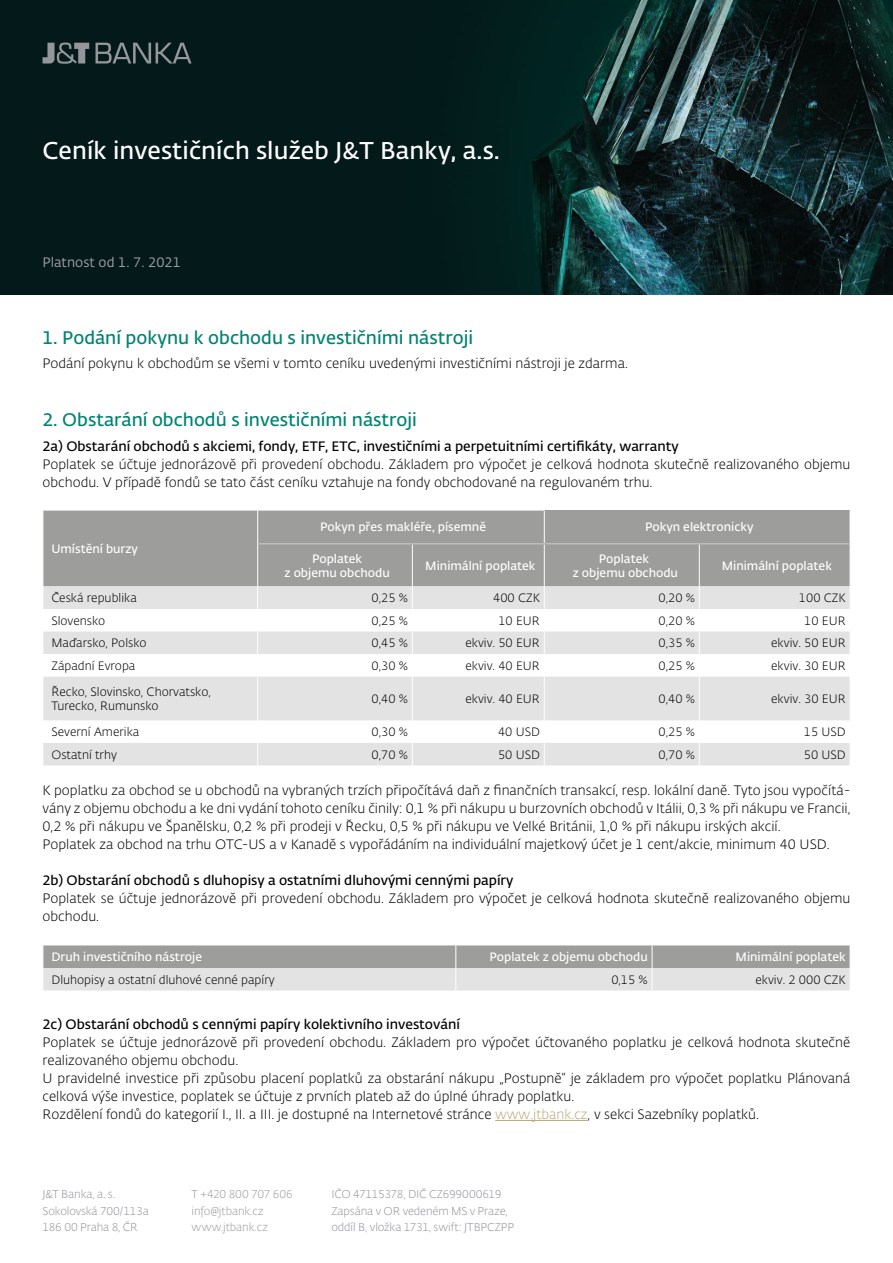
<style>
.page{position:relative;width:893px;height:1263px;background:#fff}
.page>*{position:absolute;margin:0;border:0;box-sizing:border-box;transform-origin:0 0}
.t1{font:600 24px "Fedra Sans Alt Std";letter-spacing:.005em;color:#fff}
.t2{font:600 18px "Fedra Sans Alt Std";color:#008472}
.t3{font:300 13.5px/18px "Fedra Sans Alt Std";color:#000}
.t4{font:600 13.5px "Fedra Sans Alt Std";color:#000}
.t5{font:13.5px "Fedra Sans Alt Std";letter-spacing:.005em;color:#a2a4a8}
.t6{font:300 12px/14.4px "Fedra Sans Alt Std";color:#000}
.t7{font:600 12px/14.4px "Fedra Sans Alt Std";color:#fff;text-align:center}
.t8{font:300 11.25px/16.5px "Fedra Sans Alt Std";letter-spacing:-.01em;color:#94969a}
.t9{font:300 11.25px/16.5px "Fedra Sans Alt Std";letter-spacing:-.01em;color:#9d9d9c}
.s1{color:#b8a876}
</style>
<div class="page">
<img style="left:0;top:0;width:893px;height:294px">
<svg style="left:43px;top:43px;width:149px;height:21px;background:#3b494b"></svg>
<hr style="left:495px;top:1120px;width:93px;height:1px;background:#b8a876">
<div style="left:44px;top:511px;width:806px;height:75px;background:#9d9d9c"></div>
<div style="left:544px;top:511px;width:306px;height:33px;background:#9d9d9c"></div>
<svg style="left:44px;top:586px;width:806px;height:179px;fill:#e3e3e3"></svg>
<hr style="left:257px;top:511px;width:1px;height:33px;background:#fff">
<hr style="left:544px;top:511px;width:1px;height:32px;background:#fff">
<hr style="left:257px;top:544px;width:1px;height:42px;background:#fff">
<hr style="left:412px;top:544px;width:1px;height:42px;background:#fff">
<hr style="left:544px;top:544px;width:1px;height:42px;background:#fff">
<hr style="left:699px;top:544px;width:1px;height:42px;background:#fff">
<svg style="left:43px;top:586px;width:1px;height:68px"></svg>
<svg style="left:257px;top:586px;width:443px;height:90px"></svg>
<hr style="left:257px;top:676px;width:1px;height:44px;background:#fff">
<hr style="left:412px;top:676px;width:1px;height:44px;background:#fff">
<hr style="left:544px;top:676px;width:1px;height:44px;background:#fff">
<hr style="left:699px;top:676px;width:1px;height:44px;background:#fff">
<svg style="left:43px;top:743px;width:1px;height:22px"></svg>
<svg style="left:257px;top:720px;width:1px;height:45px"></svg>
<svg style="left:412px;top:720px;width:1px;height:45px"></svg>
<svg style="left:544px;top:720px;width:1px;height:45px"></svg>
<svg style="left:699px;top:720px;width:1px;height:45px"></svg>
<hr style="left:258px;top:543px;width:154px;height:1px;background:#bcbcbc">
<hr style="left:412px;top:543px;width:132px;height:1px;background:#bcbcbc">
<hr style="left:544px;top:543px;width:155px;height:1px;background:#bcbcbc">
<hr style="left:699px;top:543px;width:151px;height:1px;background:#bcbcbc">
<svg style="left:43px;top:945px;width:807px;height:45px;background:#c0c0bf"></svg>
<h1 class="t1" style="left:43px;top:136px;width:459px">Ceník investičních služeb J&amp;T Banky, a.s.</h1>
<p class="t5" style="left:43px;top:254px;width:140px">Platnost od 1. 7. 2021</p>
<h2 class="t2" style="left:43px;top:326px;width:432px">1. Podání pokynu k obchodu s investičními nástroji</h2>
<p class="t3" style="left:43px;top:355px;width:587px">Podání pokynu k obchodům se všemi v tomto ceníku uvedenými investičními nástroji je zdarma.</p>
<h2 class="t2" style="left:43px;top:409px;width:376px">2. Obstarání obchodů s investičními nástroji</h2>
<p class="t4" style="left:43px;top:438px;width:638px">2a) Obstarání obchodů s akciemi, fondy, ETF, ETC, investičními a perpetuitními certifikáty, warranty</p>
<p class="t3" style="left:43px;top:455px;width:809px">Poplatek se účtuje jednorázově při provedení obchodu. Základem pro výpočet je celková hodnota skutečně realizovaného objemu obchodu. V případě fondů se tato část ceníku vztahuje na fondy obchodované na regulovaném trhu.</p>
<p class="t7" style="left:51px;top:542px;width:88px">Umístění burzy</p>
<p class="t7" style="left:320px;top:520px;width:167px">Pokyn přes makléře, písemně</p>
<p class="t7" style="left:645px;top:520px;width:110px">Pokyn elektronicky</p>
<p class="t7" style="left:285px;top:552px;width:107px">Poplatek<br>z objemu obchodu</p>
<p class="t7" style="left:425px;top:559px;width:112px">Minimální poplatek</p>
<p class="t7" style="left:573px;top:552px;width:107px">Poplatek<br>z objemu obchodu</p>
<p class="t7" style="left:722px;top:559px;width:112px">Minimální poplatek</p>
<p class="t6" style="left:51px;top:591px;width:87px">Česká republika</p>
<p class="t6" style="left:372px;top:591px;width:38px">0,25 %</p>
<p class="t6" style="left:493px;top:591px;width:48px">400 CZK</p>
<p class="t6" style="left:659px;top:591px;width:38px">0,20 %</p>
<p class="t6" style="left:799px;top:591px;width:48px">100 CZK</p>
<p class="t6" style="left:51px;top:614px;width:55px">Slovensko</p>
<p class="t6" style="left:372px;top:614px;width:38px">0,25 %</p>
<p class="t6" style="left:498px;top:614px;width:43px">10 EUR</p>
<p class="t6" style="left:659px;top:614px;width:38px">0,20 %</p>
<p class="t6" style="left:804px;top:614px;width:43px">10 EUR</p>
<p class="t6" style="left:51px;top:636px;width:97px">Maďarsko, Polsko</p>
<p class="t6" style="left:372px;top:636px;width:38px">0,45 %</p>
<p class="t6" style="left:465px;top:636px;width:76px">ekviv. 50 EUR</p>
<p class="t6" style="left:659px;top:636px;width:38px">0,35 %</p>
<p class="t6" style="left:771px;top:636px;width:76px">ekviv. 50 EUR</p>
<p class="t6" style="left:51px;top:659px;width:86px">Západní Evropa</p>
<p class="t6" style="left:372px;top:659px;width:38px">0,30 %</p>
<p class="t6" style="left:465px;top:659px;width:76px">ekviv. 40 EUR</p>
<p class="t6" style="left:659px;top:659px;width:38px">0,25 %</p>
<p class="t6" style="left:771px;top:659px;width:76px">ekviv. 30 EUR</p>
<p class="t6" style="left:51px;top:685px;width:161px">Řecko, Slovinsko, Chorvatsko,<br>Turecko, Rumunsko</p>
<p class="t6" style="left:372px;top:692px;width:38px">0,40 %</p>
<p class="t6" style="left:465px;top:692px;width:76px">ekviv. 40 EUR</p>
<p class="t6" style="left:659px;top:692px;width:38px">0,40 %</p>
<p class="t6" style="left:771px;top:692px;width:76px">ekviv. 30 EUR</p>
<p class="t6" style="left:51px;top:725px;width:90px">Severní Amerika</p>
<p class="t6" style="left:372px;top:725px;width:38px">0,30 %</p>
<p class="t6" style="left:498px;top:725px;width:43px">40 USD</p>
<p class="t6" style="left:659px;top:725px;width:38px">0,25 %</p>
<p class="t6" style="left:804px;top:725px;width:43px">15 USD</p>
<p class="t6" style="left:51px;top:748px;width:67px">Ostatní trhy</p>
<p class="t6" style="left:372px;top:748px;width:38px">0,70 %</p>
<p class="t6" style="left:498px;top:748px;width:43px">50 USD</p>
<p class="t6" style="left:659px;top:748px;width:38px">0,70 %</p>
<p class="t6" style="left:804px;top:748px;width:43px">50 USD</p>
<p class="t3" style="left:43px;top:782px;width:809px">K poplatku za obchod se u obchodů na vybraných trzích připočítává daň z finančních transakcí, resp. lokální daně. Tyto jsou vypočítá&shy;vány z objemu obchodu a ke dni vydání tohoto ceníku činily: 0,1 % při nákupu u burzovních obchodů v Itálii, 0,3 % při nákupu ve Francii, 0,2 % při nákupu ve Španělsku, 0,2 % při prodeji v Řecku, 0,5 % při nákupu ve Velké Británii, 1,0 % při nákupu irských akcií.<br>Poplatek za obchod na trhu OTC-US a v Kanadě s vypořádáním na individuální majetkový účet je 1 cent/akcie, minimum 40 USD.</p>
<p class="t4" style="left:43px;top:872px;width:472px">2b) Obstarání obchodů s dluhopisy a ostatními dluhovými cennými papíry</p>
<p class="t3" style="left:43px;top:890px;width:809px">Poplatek se účtuje jednorázově při provedení obchodu. Základem pro výpočet je celková hodnota skutečně realizovaného objemu obchodu.</p>
<p class="t7" style="left:51px;top:950px;width:152px">Druh investičního nástroje</p>
<p class="t7" style="left:489px;top:950px;width:160px">Poplatek z objemu obchodu</p>
<p class="t7" style="left:735px;top:950px;width:112px">Minimální poplatek</p>
<p class="t6" style="left:51px;top:973px;width:225px">Dluhopisy a ostatní dluhové cenné papíry</p>
<p class="t6" style="left:611px;top:973px;width:38px">0,15 %</p>
<p class="t6" style="left:755px;top:973px;width:92px">ekviv. 2 000 CZK</p>
<p class="t4" style="left:43px;top:1016px;width:419px">2c) Obstarání obchodů s cennými papíry kolektivního investování</p>
<p class="t3" style="left:43px;top:1033px;width:809px">Poplatek se účtuje jednorázově při provedení obchodu. Základem pro výpočet účtovaného poplatku je celková hodnota skutečně realizovaného objemu obchodu.<br>U pravidelné investice při způsobu placení poplatků za obstarání nákupu „Postupně“ je základem pro výpočet poplatku Plánovaná celková výše investice, poplatek se účtuje z prvních plateb až do úplné úhrady poplatku.<br>Rozdělení fondů do kategorií I., II. a III. je dostupné na Internetové stránce <span class="s1">www.jtbank.cz</span>, v sekci Sazebníky poplatků.</p>
<p class="t8" style="left:43px;top:1186px;width:108px">J&amp;T Banka, a. s.<br>Sokolovská 700/113a<br>186 00 Praha 8, ČR</p>
<p class="t9" style="left:192px;top:1186px;width:103px">T +420 800 707 606 info@jtbank.cz www.jtbank.cz</p>
<p class="t8" style="left:331px;top:1186px;width:184px">IČO 47115378, DIČ CZ699000619<br>Zapsána v OR vedeném MS v Praze, oddíl B, vložka 1731, swift: JTBPCZPP</p>
</div>
